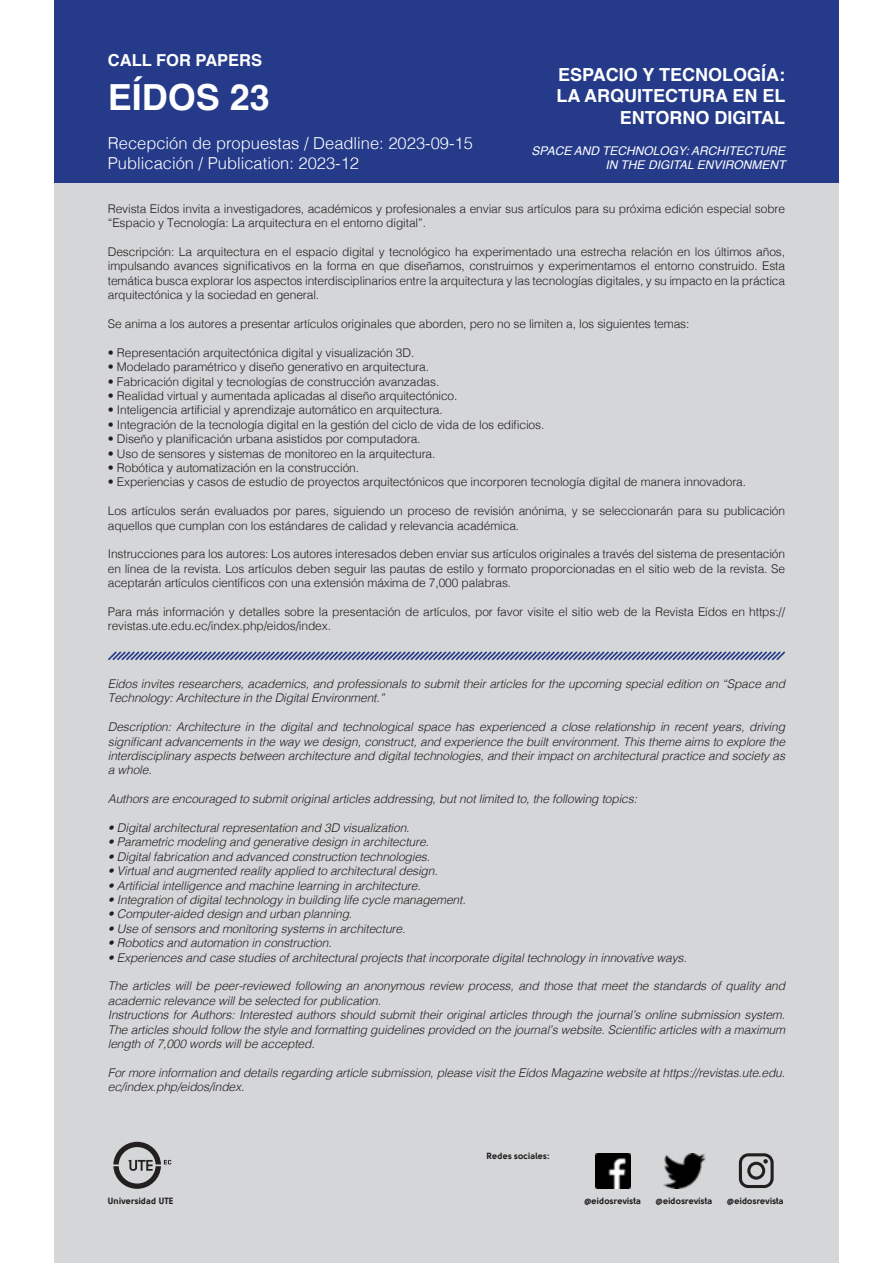
<style>
.page{position:relative;width:893px;height:1263px;background:#fff}
.page>*{position:absolute;margin:0;border:0;box-sizing:border-box;transform-origin:0 0}
.t1{font:700 36px "Helvetica";color:#fff}
.t2{font:700 18px/21.6px "Helvetica";color:#fff;text-align:right}
.t3{font:300 16.5px "Helvetica";color:#fff}
.t4{font:700 16.5px "Helvetica";color:#fff}
.t5{font:300 12px/14.4px "Helvetica";letter-spacing:-.01em;color:#231f20}
.t6{font:italic 300 12px/14.4px "Helvetica";letter-spacing:-.01em;color:#231f20}
.t7{font:italic 12px/14.4px "Helvetica";color:#fff;text-align:right}
.t8{font:800 9px "Solomon";color:#231f20}
</style>
<div class="page">
<div style="left:54px;top:0;width:785px;height:1263px;background:#d5d6d8"></div>
<div style="left:54px;top:0;width:785px;height:182px;background:#253b8a"></div>
<svg style="left:113px;top:1142px;width:58px;height:47px"></svg>
<img style="left:596px;top:1153px;width:35px;height:35px">
<img style="left:664px;top:1153px;width:42px;height:35px">
<svg style="left:739px;top:1153px;width:35px;height:35px"></svg>
<svg style="left:108px;top:651px;width:678px;height:10px"></svg>
<p class="t4" style="left:108px;top:51px;width:156px">CALL FOR PAPERS</p>
<p class="t1" style="left:108px;top:75px;width:164px">EÍDOS 23</p>
<p class="t3" style="left:108px;top:129px;width:366px">Recepción de propuestas / Deadline: 2023-09-15</p>
<p class="t3" style="left:108px;top:149px;width:253px">Publicación / Publication: 2023-12</p>
<p class="t2" style="left:556px;top:66px;width:231px">ESPACIO Y TECNOLOGÍA:<br>LA ARQUITECTURA EN EL<br>ENTORNO DIGITAL</p>
<p class="t7" style="left:531px;top:143px;width:255px">SPACE AND TECHNOLOGY: ARCHITECTURE<br>IN THE DIGITAL ENVIRONMENT</p>
<p class="t5" style="left:108px;top:200px;width:679px">Revista Eídos invita a investigadores, académicos y profesionales a enviar sus artículos para su próxima edición especial sobre “Espacio y Tecnología: La arquitectura en el entorno digital”.</p>
<p class="t5" style="left:108px;top:244px;width:679px;text-align:justify">Descripción: La arquitectura en el espacio digital y tecnológico ha experimentado una estrecha relación en los últimos años, impulsando avances significativos en la forma en que diseñamos, construimos y experimentamos el entorno construido. Esta temática busca explorar los aspectos interdisciplinarios entre la arquitectura y las tecnologías digitales, y su impacto en la práctica arquitectónica y la sociedad en general.</p>
<p class="t5" style="left:108px;top:316px;width:583px">Se anima a los autores a presentar artículos originales que aborden, pero no se limiten a, los siguientes temas:</p>
<p class="t5" style="left:108px;top:344px;width:308px">• Representación arquitectónica digital y visualización 3D.</p>
<p class="t5" style="left:108px;top:359px;width:323px">• Modelado paramétrico y diseño generativo en arquitectura.</p>
<p class="t5" style="left:108px;top:373px;width:333px">• Fabricación digital y tecnologías de construcción avanzadas.</p>
<p class="t5" style="left:108px;top:388px;width:351px">• Realidad virtual y aumentada aplicadas al diseño arquitectónico.</p>
<p class="t5" style="left:108px;top:402px;width:337px">• Inteligencia artificial y aprendizaje automático en arquitectura.</p>
<p class="t5" style="left:108px;top:416px;width:438px">• Integración de la tecnología digital en la gestión del ciclo de vida de los edificios.</p>
<p class="t5" style="left:108px;top:431px;width:314px">• Diseño y planificación urbana asistidos por computadora.</p>
<p class="t5" style="left:108px;top:445px;width:329px">• Uso de sensores y sistemas de monitoreo en la arquitectura.</p>
<p class="t5" style="left:108px;top:460px;width:253px">• Robótica y automatización en la construcción.</p>
<p class="t5" style="left:108px;top:474px;width:640px">• Experiencias y casos de estudio de proyectos arquitectónicos que incorporen tecnología digital de manera innovadora.</p>
<p class="t5" style="left:108px;top:503px;width:679px">Los artículos serán evaluados por pares, siguiendo un proceso de revisión anónima, y se seleccionarán para su publicación aquellos que cumplan con los estándares de calidad y relevancia académica.</p>
<p class="t5" style="left:108px;top:546px;width:679px;text-align:justify">Instrucciones para los autores: Los autores interesados deben enviar sus artículos originales a través del sistema de presentación en línea de la revista. Los artículos deben seguir las pautas de estilo y formato proporcionadas en el sitio web de la revista. Se aceptarán artículos científicos con una extensión máxima de 7,000 palabras.</p>
<p class="t5" style="left:108px;top:604px;width:679px">Para más información y detalles sobre la presentación de artículos, por favor visite el sitio web de la Revista Eídos en https:// revistas.ute.edu.ec/index.php/eidos/index.</p>
<p class="t6" style="left:108px;top:676px;width:679px">Eidos invites researchers, academics, and professionals to submit their articles for the upcoming special edition on “Space and<br>Technology: Architecture in the Digital Environment.”</p>
<p class="t6" style="left:108px;top:719px;width:679px;text-align:justify">Description: Architecture in the digital and technological space has experienced a close relationship in recent years, driving significant advancements in the way we design, construct, and experience the built environment. This theme aims to explore the interdisciplinary aspects between architecture and digital technologies, and their impact on architectural practice and society as a whole.</p>
<p class="t6" style="left:108px;top:791px;width:531px">Authors are encouraged to submit original articles addressing, but not limited to, the following topics:</p>
<p class="t6" style="left:108px;top:820px;width:303px">• Digital architectural representation and 3D visualization.</p>
<p class="t6" style="left:108px;top:834px;width:323px">• Parametric modeling and generative design in architecture.</p>
<p class="t6" style="left:108px;top:849px;width:324px">• Digital fabrication and advanced construction technologies.</p>
<p class="t6" style="left:108px;top:863px;width:331px">• Virtual and augmented reality applied to architectural design.</p>
<p class="t6" style="left:108px;top:877px;width:314px">• Artificial intelligence and machine learning in architecture.</p>
<p class="t6" style="left:108px;top:892px;width:359px">• Integration of digital technology in building life cycle management.</p>
<p class="t6" style="left:108px;top:906px;width:246px">• Computer-aided design and urban planning.</p>
<p class="t6" style="left:108px;top:921px;width:299px">• Use of sensors and monitoring systems in architecture.</p>
<p class="t6" style="left:108px;top:935px;width:225px">• Robotics and automation in construction.</p>
<p class="t6" style="left:108px;top:949px;width:580px">• Experiences and case studies of architectural projects that incorporate digital technology in innovative ways.</p>
<p class="t6" style="left:108px;top:978px;width:679px">The articles will be peer-reviewed following an anonymous review process, and those that meet the standards of quality and academic relevance will be selected for publication.</p>
<p class="t6" style="left:108px;top:1007px;width:679px;text-align:justify">Instructions for Authors: Interested authors should submit their original articles through the journal’s online submission system.<br>The articles should follow the style and formatting guidelines provided on the journal’s website. Scientific articles with a maximum length of 7,000 words will be accepted.</p>
<p class="t6" style="left:108px;top:1065px;width:679px">For more information and details regarding article submission, please visit the Eídos Magazine website at https://revistas.ute.edu. ec/index.php/eidos/index.</p>
<p class="t8" style="left:487px;top:1151px;width:65px">Redes sociales:</p>
<p class="t8" style="left:108px;top:1197px;width:67px">Universidad UTE</p>
<p class="t8" style="left:584px;top:1197px;width:58px">@eidosrevista</p>
<p class="t8" style="left:656px;top:1197px;width:58px">@eidosrevista</p>
<p class="t8" style="left:727px;top:1197px;width:58px">@eidosrevista</p>
</div>
